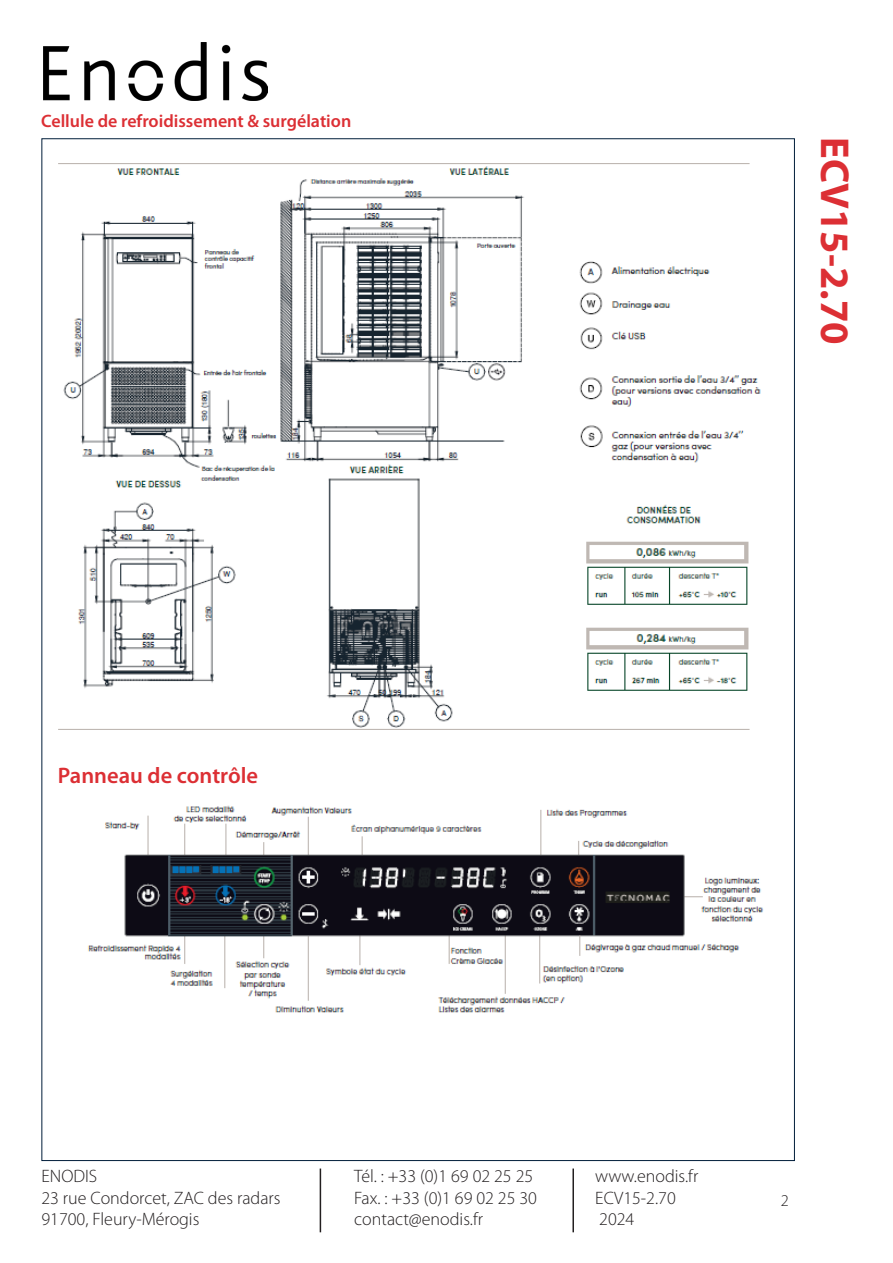
<style>
.page{position:relative;width:893px;height:1263px;background:#fff}
.page>*{position:absolute;margin:0;border:0;box-sizing:border-box;transform-origin:0 0}
.t1{font:700 40.5px "Myriad Pro";color:#dc2f34}
.t2{font:600 22.5px "Myriad Pro";color:#dc2f34}
.t3{font:300 18px/21.6px "Myriad Pro";color:#231f20}
.t4{font:600 18px "Myriad Pro";color:#dc2f34}
.t5{font:300 16.5px "Myriad Pro";color:#231f20}
</style>
<div class="page">
<img style="left:43px;top:43px;width:224px;height:58px">
<hr style="left:320px;top:1168px;width:1px;height:64px;background:#231f20">
<hr style="left:572px;top:1168px;width:2px;height:64px;background:#231f20">
<img style="left:58px;top:163px;width:703px;height:565px">
<img style="left:87px;top:805px;width:677px;height:208px">
<p class="t4" style="left:41px;top:111px;width:312px">Cellule de refroidissement &amp; surgélation</p>
<h1 class="t1" style="left:861px;top:137px;width:209px;rotate:90deg">ECV15-2.70</h1>
<p class="t2" style="left:58px;top:763px;width:202px">Panneau de contrôle</p>
<p class="t3" style="left:41px;top:1165px;width:241px">ENODIS<br>23 rue Condorcet, ZAC des radars<br>91700, Fleury-Mérogis</p>
<p class="t3" style="left:354px;top:1165px;width:184px">Tél. : +33 (0)1 69 02 25 25<br>Fax. : +33 (0)1 69 02 25 30 contact@enodis.fr</p>
<p class="t3" style="left:595px;top:1165px;width:104px">www.enodis.fr<br>ECV15-2.70<br>2024</p>
<p class="t5" style="left:781px;top:1191px;width:10px">2</p>
</div>
